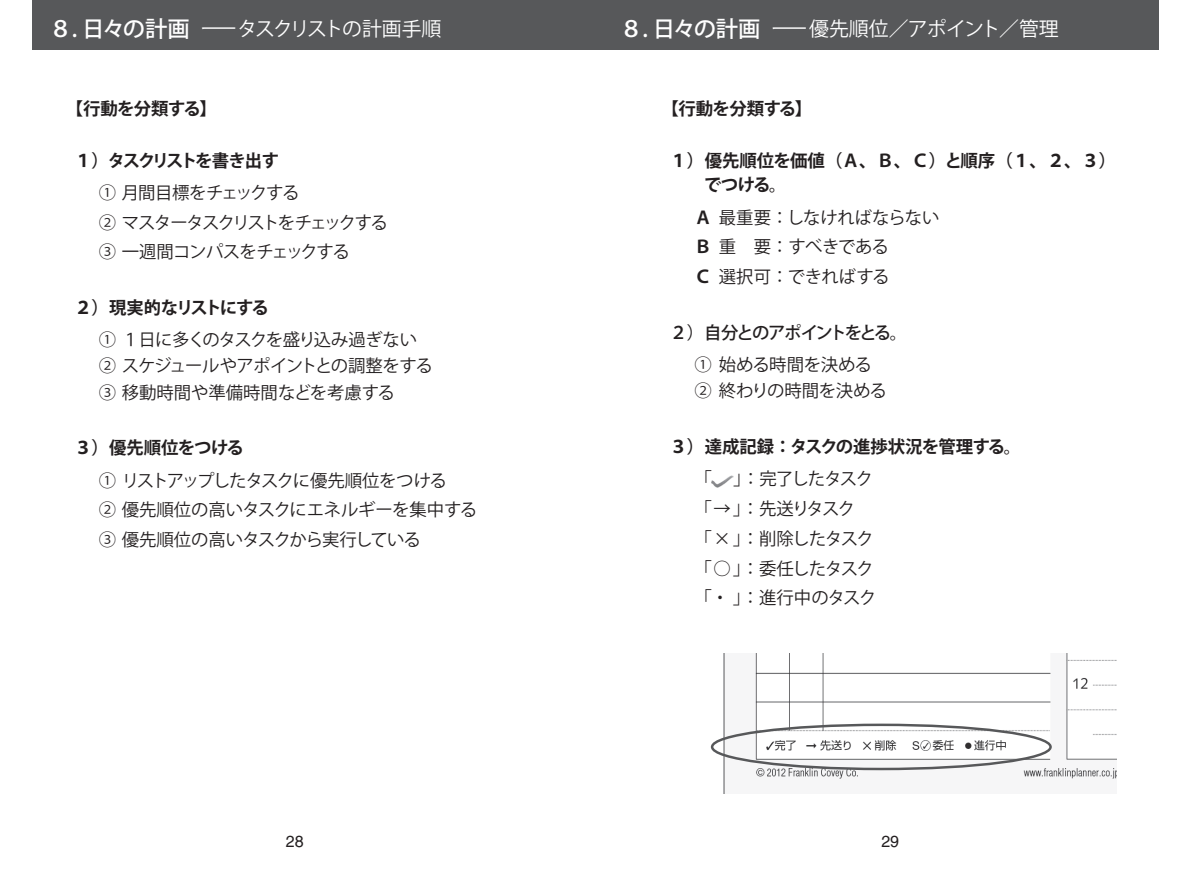
<style>
.page{position:relative;width:1191px;height:893px;background:#fff}
.page>*{position:absolute;margin:0;border:0;box-sizing:border-box;transform-origin:0 0}
.t1{font:19.78px "Koz Go Pro";letter-spacing:-.025em;color:#fff;scale:2 1}
.t2{font:19.78px "Koz Go Pro";letter-spacing:-.07em;color:#fff;scale:2 1}
.t3{font:17.32px/26.1px "Koz Go Pro";letter-spacing:-.02em;color:#231f20}
.t4{font:17.32px/29.8px "Koz Go Pro";letter-spacing:-.04em;color:#231f20}
.t5{font:700 17.32px/24.8px "Koz Go Pro";letter-spacing:-.04em;color:#231f20}
.t6{font:17.32px/29.8px "Koz Go Pro";letter-spacing:-.09em;color:#231f20}
.t7{font:17.32px/29.8px "Koz Go Pro";letter-spacing:-.08em;color:#231f20}
.t8{font:700 17.32px "Koz Go Pro";letter-spacing:-.01em;color:#231f20}
.t9{font:500 17.32px "Koz Go Pro";letter-spacing:-.11em;color:#231f20}
.t10{font:700 17.32px "Koz Go Pro";letter-spacing:-.13em;color:#231f20}
.t11{font:700 17.32px "Koz Go Pro";letter-spacing:-.11em;color:#231f20}
.t12{font:16.1px "Helvetica";color:#231f20}
.s1{font-weight:500;font-size:22.4px}
.s2{font-weight:700}
</style>
<div class="page">
<div style="left:32px;top:0;width:563px;height:50px;background:#57585a"></div>
<div style="left:595px;top:0;width:563px;height:50px;background:#57585a"></div>
<img style="left:711px;top:476px;width:22px;height:11px">
<img style="left:723px;top:653px;width:393px;height:141px">
<div style="left:711px;top:724px;width:340px;height:46px;border:2px solid #57585a;border-radius:50%"></div>
<p class="t2" style="left:50px;top:16px;width:197px"><span class="s1">８. 日々の計画</span>ータスクリストの計画手順</p>
<p class="t1" style="left:620px;top:16px;width:221px"><span class="s1">８. 日々の計画</span>ー優先順位／アポイント／管理</p>
<p class="t5" style="left:66px;top:97px;width:152px">【行動を分類する】</p>
<p class="t10" style="left:74px;top:149px;width:206px">１）タスクリストを書き出す</p>
<p class="t7" style="left:99px;top:178px;width:290px">① 月間目標をチェックする<br>② マスタータスクリストをチェックする<br>③ 一週間コンパスをチェックする</p>
<p class="t11" style="left:74px;top:297px;width:196px">２）現実的なリストにする</p>
<p class="t3" style="left:99px;top:327px;width:335px">① １日に多くのタスクを盛り込み過ぎない<br>② スケジュールやアポイントとの調整をする<br>③ 移動時間や準備時間などを考慮する</p>
<p class="t5" style="left:74px;top:437px;width:171px">３）優先順位をつける</p>
<p class="t4" style="left:99px;top:466px;width:380px">① リストアップしたタスクに優先順位をつける<br>② 優先順位の高いタスクにエネルギーを集中する<br>③ 優先順位の高いタスクから実行している</p>
<p class="t5" style="left:661px;top:97px;width:152px">【行動を分類する】</p>
<p class="t5" style="left:704px;top:149px;width:414px;text-indent:-34px">１）優先順位を価値（Ａ、Ｂ、Ｃ）と順序（１、２、３）でつける。</p>
<p class="t3" style="left:694px;top:203px;width:246px;line-height:29.8px"><span class="s2">Ａ</span>最重要：しなければならない<br><span class="s2">Ｂ</span> 重 要：すべきである<br><span class="s2">Ｃ</span> 選択可：できればする</p>
<p class="t9" style="left:670px;top:321px;width:239px">２）自分とのアポイントをとる。</p>
<p class="t3" style="left:694px;top:352px;width:194px">① 始める時間を決める<br>② 終わりの時間を決める</p>
<p class="t8" style="left:670px;top:436px;width:353px">３）達成記録：タスクの進捗状況を管理する。</p>
<p class="t6" style="left:694px;top:465px;width:183px">「 」：完了したタスク「→」：先送りタスク「 × 」：削除したタスク「 ○ 」：委任したタスク「・」：進行中のタスク</p>
<p class="t12" style="left:286px;top:832px;width:19px">28</p>
<p class="t12" style="left:881px;top:832px;width:19px">29</p>
</div>
